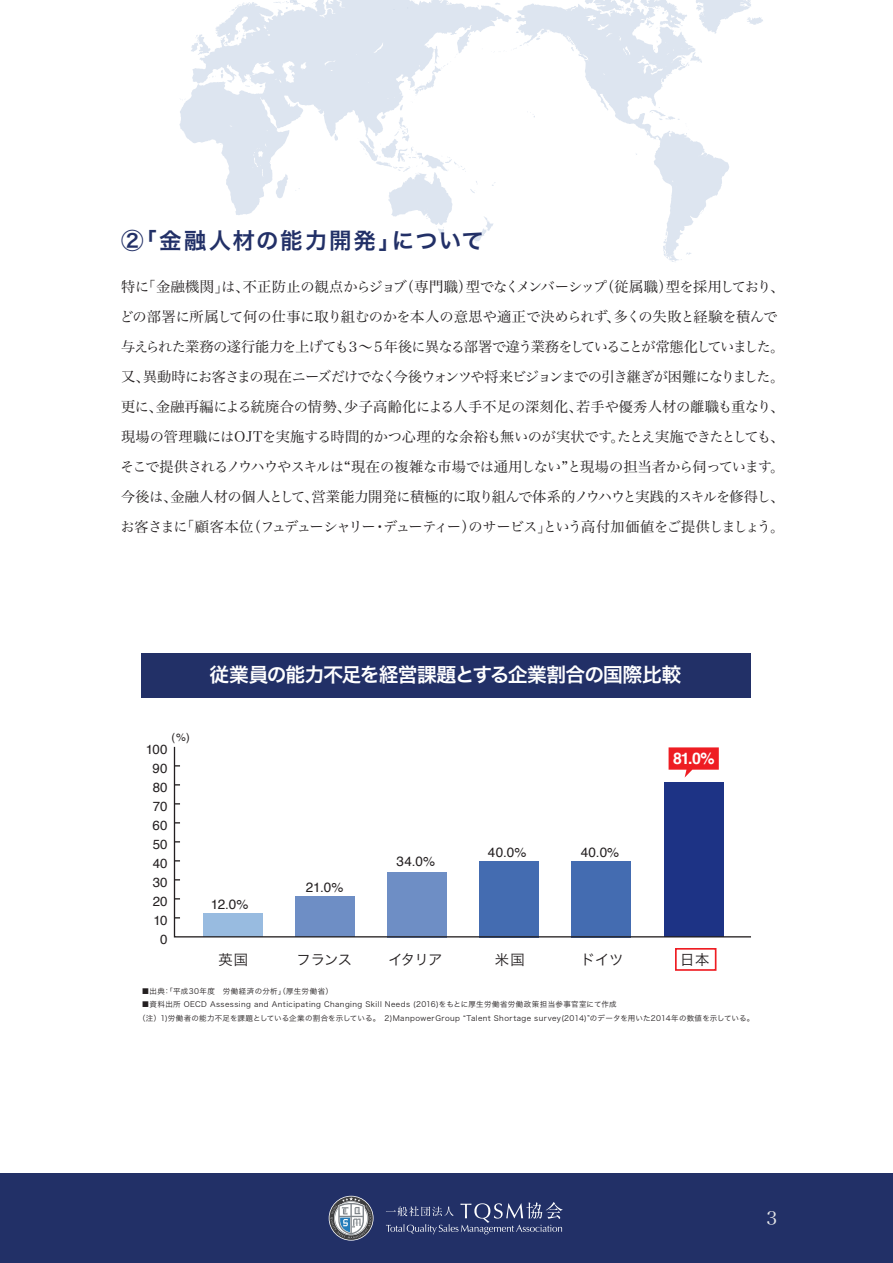
<style>
.page{position:relative;width:893px;height:1263px;background:#fff}
.page>*{position:absolute;margin:0;border:0;box-sizing:border-box;transform-origin:0 0}
.t1{font:22.5px "Hiragino Sans W6";letter-spacing:.065em;color:#223067}
.t2{font:19.8px "Hiragino Sans W6";letter-spacing:-.04em;color:#fff}
.t3{font:18.45px "Hira Min Pro N W3";color:#e6e7e9}
.t4{font:700 15.9px "Helvetica";color:#fff}
.t5{font:14.25px/30px "Hira Min Pro N W3";letter-spacing:-.035em;color:#231f20}
.t6{font:14.25px "Hiragino Sans W3";letter-spacing:-.015em;color:#231f20}
.t7{font:13.5px "Helvetica";letter-spacing:.02em;color:#231f20}
.t8{font:13.2px/19px "Helvetica";letter-spacing:.02em;color:#231f20;text-align:right}
.t9{font:11.1px "Helvetica";color:#231f20}
.t10{font:7.5px/13.5px "Hiragino Sans W3";letter-spacing:.055em;color:#231f20}
</style>
<div class="page">
<svg style="left:179px;top:0;width:584px;height:262px"></svg>
<div style="left:142px;top:653px;width:609px;height:44px;background:#223067"></div>
<svg style="left:173px;top:746px;width:578px;height:192px"></svg>
<div style="left:675px;top:948px;width:41px;height:23px;border:2px solid #ee1d23"></div>
<svg style="left:273px;top:1px;width:24px;height:3px"></svg>
<svg style="left:311px;top:2px;width:4px;height:3px"></svg>
<div style="left:0;top:1174px;width:893px;height:89px;background:#223067"></div>
<svg style="left:386px;top:1202px;width:177px;height:32px"></svg>
<svg style="left:329px;top:1196px;width:45px;height:44px"></svg>
<h1 class="t1" style="left:121px;top:220px;width:364px">②「金融人材の能力開発」について</h1>
<p class="t5" style="left:119px;top:270px;width:666px">特に「金融機関」は、不正防止の観点からジョブ（専門職）型でなくメンバーシップ（従属職）型を採用しており、どの部署に所属して何の仕事に取り組むのかを本人の意思や適正で決められず、多くの失敗と経験を積んで与えられた業務の遂行能力を上げても３～５年後に異なる部署で違う業務をしていることが常態化していました。又、異動時にお客さまの現在ニーズだけでなく今後ウォンツや将来ビジョンまでの引き継ぎが困難になりました。更に、金融再編による統廃合の情勢、少子高齢化による人手不足の深刻化、若手や優秀人材の離職も重なり、現場の管理職にはOJTを実施する時間的かつ心理的な余裕も無いのが実状です。たとえ実施できたとしても、そこで提供されるノウハウやスキルは“現在の複雑な市場では通用しない”と現場の担当者から伺っています。今後は、金融人材の個人として、営業能力開発に積極的に取り組んで体系的ノウハウと実践的スキルを修得し、お客さまに「顧客本位（フュデューシャリー・デューティー）のサービス」という高付加価値をご提供しましょう。</p>
<p class="t9" style="left:172px;top:728px;width:20px">(%)</p>
<p class="t8" style="left:146px;top:741px;width:23px">100<br>90<br>80<br>70<br>60<br>50<br>40<br>30<br>20<br>10<br>0</p>
<h2 class="t2" style="left:210px;top:657px;width:473px">従業員の能力不足を経営課題とする企業割合の国際比較</h2>
<p class="t7" style="left:211px;top:894px;width:39px">12.0%</p>
<p class="t7" style="left:306px;top:877px;width:39px">21.0%</p>
<p class="t7" style="left:397px;top:851px;width:40px">34.0%</p>
<p class="t7" style="left:488px;top:841px;width:40px">40.0%</p>
<p class="t7" style="left:581px;top:841px;width:40px">40.0%</p>
<p class="t4" style="left:673px;top:745px;width:43px">81.0%</p>
<p class="t6" style="left:218px;top:946px;width:31px">英国</p>
<p class="t6" style="left:297px;top:946px;width:57px">フランス</p>
<p class="t6" style="left:388px;top:946px;width:56px">イタリア</p>
<p class="t6" style="left:495px;top:946px;width:31px">米国</p>
<p class="t6" style="left:581px;top:946px;width:44px">ドイツ</p>
<p class="t6" style="left:680px;top:946px;width:31px">日本</p>
<p class="t10" style="left:142px;top:984px;width:193px">■出典：「平成30年度　労働経済の分析」（厚生労働省）</p>
<p class="t10" style="left:138px;top:997px;width:618px;text-indent:4px">■資料出所 OECD Assessing and Anticipating Changing Skill Needs (2016)をもとに厚生労働省労働政策担当参事官室にて作成<br>（注）1)労働者の能力不足を課題としている企業の割合を示している。　2)ManpowerGroup “Talent Shortage survey(2014)”のデータを用いた2014年の数値を示している。</p>
<p class="t3" style="left:766px;top:1202px;width:12px">3</p>
</div>
